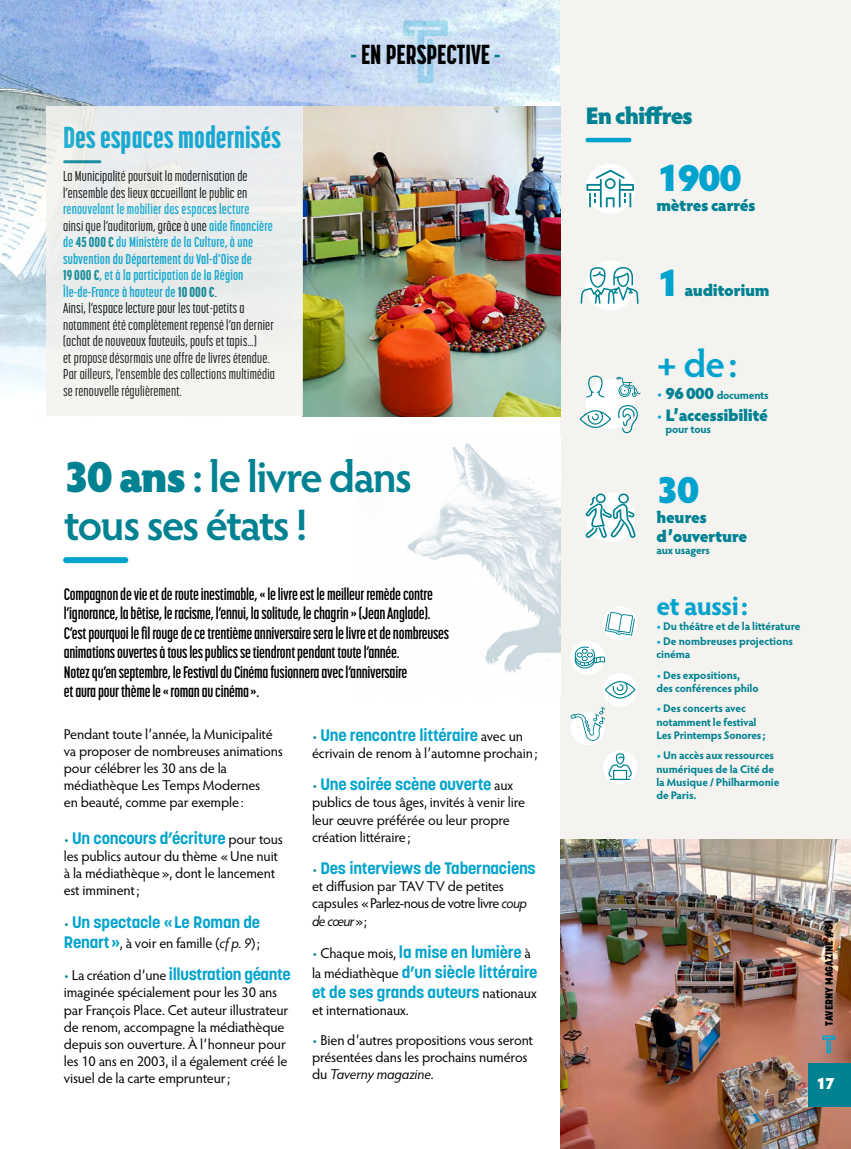
<style>
.page{position:relative;width:851px;height:1149px;background:#fff}
.page>*{position:absolute;margin:0;border:0;box-sizing:border-box;transform-origin:0 0}
.t1{font:600 45px/48px "Hypatia Sans Pro";letter-spacing:-.045em;color:#008292}
.t2{font:900 38.85px "Hypatia Sans Pro";letter-spacing:-.025em;color:#00a3cd}
.t3{font:600 38.85px "Hypatia Sans Pro";color:#00a3cd}
.t4{font:800 30px "Korolev Compressed";color:#00a3cd}
.t5{font:800 27.15px "Korolev Compressed";color:#000}
.t6{font:700 27px "Hypatia Sans Pro";color:#00a3cd}
.t7{font:900 24px "Hypatia Sans Pro";letter-spacing:-.05em;color:#008292}
.t8{font:900 16.65px/19.5px "Hypatia Sans Pro";letter-spacing:-.03em;color:#008292}
.t9{font:700 16.5px/19.5px "Korolev Compressed";letter-spacing:-.015em;color:#000}
.t10{font:700 16.5px/19.8px "Korolev";letter-spacing:-.01em;color:#00a3cd}
.t11{font:900 16.5px "Hypatia Sans Pro";color:#fff}
.t12{font:14.25px/17.1px "Hypatia Sans Pro";letter-spacing:-.01em;color:#000}
.t13{font:500 14.25px/16.5px "Korolev Compressed";letter-spacing:.01em;color:#000}
.t14{font:700 11.1px/13.4px "Hypatia Sans Pro";letter-spacing:-.015em;color:#008292}
.t15{font:800 10.5px "Korolev";color:#000}
.s1{font-weight:700;color:#00a3cd}
.s2{font-weight:800;color:#008292}
.s3{color:#008292}
.s4{font-weight:900}
.s5{font-family:"Hypatia Sans Pro";font-weight:400;font-size:14.25px;color:#008292}
.s6{font-family:"Hypatia Sans Pro";font-weight:400;font-size:14.25px;color:#000}
.s7{font-family:"Korolev";font-weight:700;font-size:16.5px;color:#00a3cd}
.s8{font-style:italic}
.s9{font-weight:400;font-size:16.65px;color:#00a3cd}
.s10{font-weight:900;font-size:16.65px}
.s11{font-weight:400;color:#00a3cd}
.s12{color:#00a3cd}
</style>
<div class="page">
<img style="left:0;top:0;width:560px;height:388px">
<div style="left:560px;top:0;width:290px;height:1148px;background:#f5f3ef"></div>
<div style="left:585px;top:164px;width:50px;height:49px;background:#fff;border-radius:50%"></div>
<div style="left:585px;top:260px;width:50px;height:50px;background:#fff;border-radius:50%"></div>
<div style="left:585px;top:492px;width:50px;height:50px;background:#fff;border-radius:50%"></div>
<div style="left:603px;top:606px;width:34px;height:34px;background:#fff;border-radius:50%"></div>
<div style="left:570px;top:640px;width:34px;height:34px;background:#fff;border-radius:50%"></div>
<div style="left:570px;top:711px;width:34px;height:34px;background:#fff;border-radius:50%"></div>
<div style="left:603px;top:672px;width:34px;height:34px;background:#fff;border-radius:50%"></div>
<div style="left:603px;top:750px;width:34px;height:33px;background:#fff;border-radius:50%"></div>
<div style="left:585px;top:379px;width:50px;height:50px;background:#fff;border-radius:50%"></div>
<hr style="left:587px;top:138px;width:42px;height:4px;background:#00a3cd">
<img style="left:407px;top:443px;width:153px;height:230px">
<div style="left:66px;top:557px;width:59px;height:6px;background:#00a3cd"></div>
<svg style="left:586px;top:169px;width:48px;height:38px"></svg>
<svg style="left:585px;top:493px;width:50px;height:44px"></svg>
<svg style="left:605px;top:611px;width:29px;height:24px"></svg>
<svg style="left:570px;top:707px;width:35px;height:34px"></svg>
<svg style="left:574px;top:646px;width:31px;height:22px"></svg>
<img style="left:302px;top:106px;width:258px;height:310px">
<div style="left:46px;top:106px;width:256px;height:310px;background:#eceeee"></div>
<hr style="left:65px;top:160px;width:35px;height:3px;background:#008292">
<img style="left:560px;top:839px;width:290px;height:309px">
<svg style="left:580px;top:267px;width:58px;height:37px"></svg>
<svg style="left:607px;top:753px;width:25px;height:26px"></svg>
<svg style="left:604px;top:681px;width:31px;height:17px"></svg>
<svg style="left:586px;top:375px;width:18px;height:22px"></svg>
<svg style="left:616px;top:377px;width:24px;height:20px"></svg>
<svg style="left:579px;top:410px;width:32px;height:18px"></svg>
<svg style="left:618px;top:404px;width:20px;height:29px"></svg>
<div style="left:808px;top:1062px;width:42px;height:44px;background:#008292"></div>
<svg style="left:822px;top:1035px;width:13px;height:17px"></svg>
<svg style="left:403px;top:21px;width:45px;height:62px;background:#b7d8ef"></svg>
<h3 class="t4" style="left:63px;top:119px;width:219px">Des espaces modernisés</h3>
<p class="t13" style="left:63px;top:168px;width:186px">La Municipalité poursuit la modernisation de l’ensemble des lieux accueillant le public en</p>
<p class="t13" style="left:63px;top:201px;width:213px"><span class="s1">renouvelant le mobilier des espaces lecture<br></span>ainsi que l’auditorium, grâce à une <span class="s1">aide financière de</span> <span class="s2">45000 €</span> <span class="s1">du Ministère de la Culture, à une subvention du Département du Val-d’Oise de </span><span class="s2">19000 €</span><span class="s1">, et à la participation de la Région Île-de-France à hauteur de</span> <span class="s2">10000 €</span>.<br>Ainsi, l’espace lecture pour les tout-petits a notamment été complètement repensé l’an dernier (achat de nouveaux fauteuils, poufs et tapis…)<br>et propose désormais une offre de livres étendue.<br>Par ailleurs, l’ensemble des collections multimédia se renouvelle régulièrement.</p>
<h3 class="t5" style="left:350px;top:38px;width:151px"><span class="s3">-</span> EN PERSPECTIVE <span class="s3">-</span></h3>
<h1 class="t1" style="left:64px;top:450px;width:350px"><span class="s4">30 ans</span> : le livre dans tous ses états!</h1>
<p class="t9" style="left:64px;top:584px;width:387px">Compagnon de vie et de route inestimable, « le livre est le meilleur remède contre l’ignorance, la bêtise, le racisme, l’ennui, la solitude, le chagrin » (Jean Anglade).<br>C’est pourquoi le fil rouge de ce trentième anniversaire sera le livre et de nombreuses animations ouvertes à tous les publics se tiendront pendant toute l’année.<br>Notez qu’en septembre, le Festival du Cinéma fusionnera avec l’anniversaire<br>et aura pour thème le «roman au cinéma».</p>
<p class="t12" style="left:64px;top:724px;width:220px">Pendant toute l’année, la Municipalité va proposer de nombreuses animations pour célébrer les 30 ans de la médiathèque Les Temps Modernes<br>en beauté, comme par exemple:</p>
<p class="t10" style="left:64px;top:828px;width:220px"><span class="s5">•</span> Un concours d’écriture <span class="s6">pour tous</span></p>
<p class="t12" style="left:64px;top:846px;width:216px">les publics autour du thème «Une nuit à la médiathèque», dont le lancement est imminent;</p>
<p class="t10" style="left:64px;top:911px;width:198px"><span class="s5">•</span> Un spectacle «Le Roman de</p>
<p class="t12" style="left:64px;top:933px;width:197px"><span class="s7">Renart»</span>, à voir en famille (<span class="s8">cf p. 9</span>);</p>
<p class="t10" style="left:64px;top:964px;width:228px"><span class="s5">•</span> <span class="s6">La création d’une</span> illustration géante</p>
<p class="t12" style="left:64px;top:983px;width:226px">imaginée spécialement pour les 30 ans par François Place. Cet auteur illustrateur de renom, accompagne la médiathèque depuis son ouverture. À l’honneur pour les 10 ans en 2003, il a également créé le visuel de la carte emprunteur;</p>
<p class="t10" style="left:312px;top:724px;width:212px"><span class="s5">•</span> Une rencontre littéraire <span class="s6">avec un</span></p>
<p class="t12" style="left:312px;top:743px;width:227px">écrivain de renom à l’automne prochain;</p>
<p class="t10" style="left:312px;top:774px;width:203px"><span class="s5">•</span> Une soirée scène ouverte <span class="s6">aux</span></p>
<p class="t12" style="left:312px;top:793px;width:215px">publics de tous âges, invités à venir lire leur œuvre préférée ou leur propre création littéraire;</p>
<p class="t10" style="left:312px;top:858px;width:225px"><span class="s5">•</span> Des interviews de Tabernaciens</p>
<p class="t12" style="left:312px;top:877px;width:216px">et diffusion par TAV TV de petites capsules «Parlez-nous de votre livre <span class="s8">coup de cœur</span>»;</p>
<p class="t10" style="left:312px;top:942px;width:227px"><span class="s5">•</span> <span class="s6">Chaque mois,</span> la mise en lumière <span class="s6">à la médiathèque</span> d’un siècle littéraire et de ses grands auteurs <span class="s6">nationaux</span></p>
<p class="t12" style="left:312px;top:1000px;width:98px">et internationaux.</p>
<p class="t12" style="left:312px;top:1030px;width:222px"><span class="s3">•</span> Bien d’autres propositions vous seront présentées dans les prochains numéros du <span class="s8">Taverny magazine</span>.</p>
<h3 class="t7" style="left:585px;top:98px;width:109px">En chiffres</h3>
<h2 class="t2" style="left:656px;top:149px;width:88px">1900</h2>
<p class="t8" style="left:656px;top:194px;width:101px">mètres carrés</p>
<h2 class="t2" style="left:656px;top:253px;width:24px">1</h2>
<p class="t8" style="left:684px;top:279px;width:87px">auditorium</p>
<h2 class="t3" style="left:656px;top:336px;width:83px">+ de:</h2>
<p class="t14" style="left:656px;top:387px;width:114px"><span class="s9">•</span> <span class="s10">96 000</span> documents</p>
<p class="t8" style="left:656px;top:404px;width:113px"><span class="s11">•</span> L’accessibilité</p>
<p class="t14" style="left:665px;top:421px;width:47px">pour tous</p>
<h2 class="t2" style="left:656px;top:461px;width:45px">30</h2>
<p class="t8" style="left:656px;top:506px;width:92px">heures d’ouverture</p>
<p class="t14" style="left:656px;top:543px;width:55px">aux usagers</p>
<h3 class="t6" style="left:656px;top:586px;width:93px">et aussi:</h3>
<p class="t14" style="left:656px;top:619px;width:145px"><span class="s12">•</span> Du théâtre et de la littérature</p>
<p class="t14" style="left:656px;top:634px;width:138px"><span class="s12">•</span> De nombreuses projections cinéma</p>
<p class="t14" style="left:656px;top:667px;width:104px"><span class="s12">•</span> Des expositions, des conférences philo</p>
<p class="t14" style="left:656px;top:701px;width:111px"><span class="s12">•</span> Des concerts avec notamment le festival<br>Les Printemps Sonores;</p>
<p class="t14" style="left:656px;top:748px;width:124px"><span class="s12">•</span> Un accès aux ressources numériques de la Cité de la Musique / Philharmonie de Paris.</p>
<p class="t15" style="left:822px;top:1025px;width:107px;rotate:-90deg">TAVERNY MAGAZINE #51</p>
<p class="t11" style="left:816px;top:1070px;width:20px">17</p>
</div>
